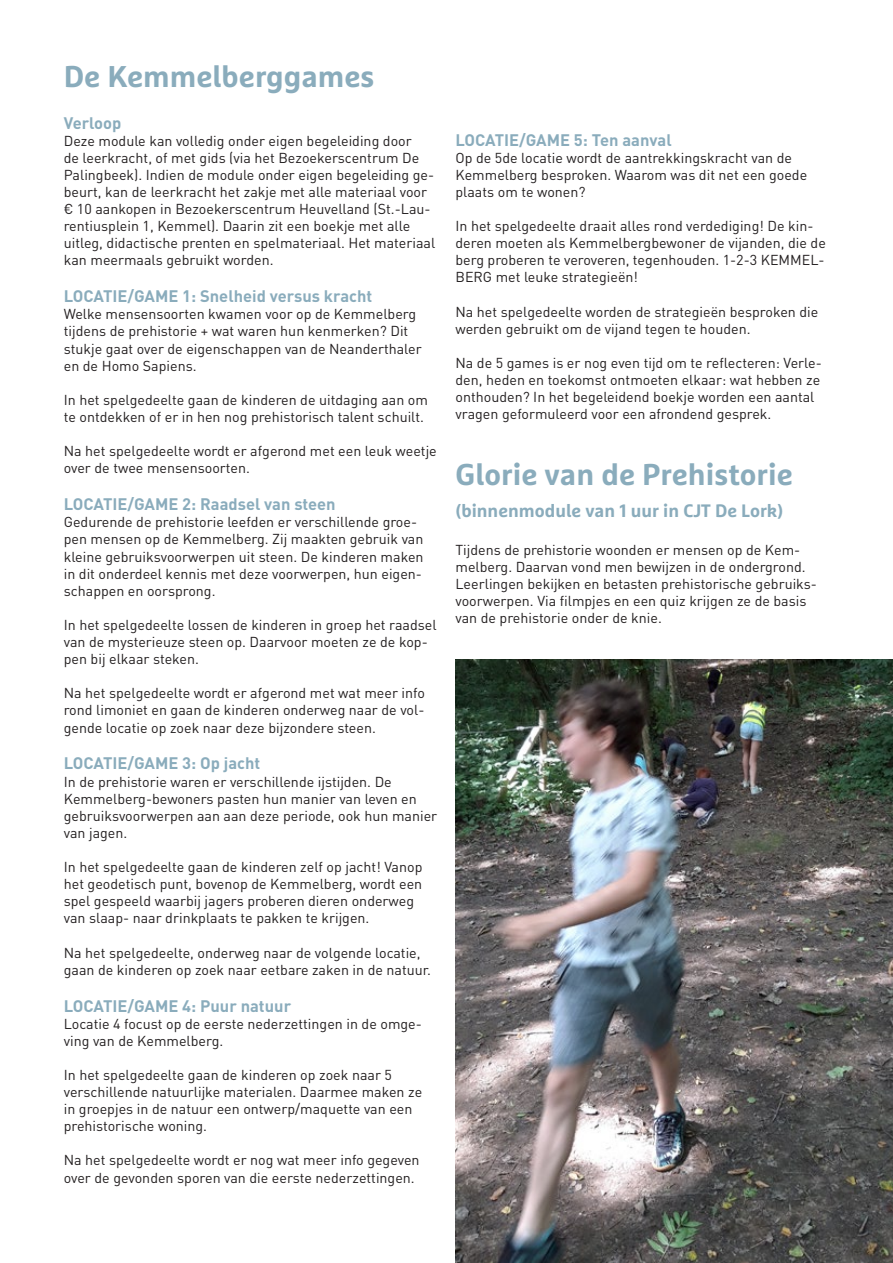
<style>
.page{position:relative;width:893px;height:1263px;background:#fff}
.page>*{position:absolute;margin:0;border:0;box-sizing:border-box;transform-origin:0 0}
.A_T2{font:700 30px "Marselis Pro";color:#8aacbc}
.A_T2-2{font:700 18px "Marselis Pro";color:#8aacbc}
.A_titel{font:700 16.5px "DINOT";color:#8aacbc}
.t1{font:14.25px/17.1px "DINOT";color:#231f20}
</style>
<div class="page">
<img style="left:455px;top:659px;width:438px;height:604px">
<p class="A_T2" style="left:64px;top:58px;width:312px">De Kemmelberggames</p>
<p class="A_titel" style="left:64px;top:111px;width:59px">Verloop</p>
<p class="t1" style="left:64px;top:131px;width:373px">Deze module kan volledig onder eigen begeleiding door<br>de leerkracht, of met gids (via het Bezoekerscentrum De Palingbeek). Indien de module onder eigen begeleiding ge&shy;beurt, kan de leerkracht het zakje met alle materiaal voor € 10 aankopen in Bezoekerscentrum Heuvelland (St.-Lau&shy;rentiusplein 1, Kemmel). Daarin zit een boekje met alle uitleg, didactische prenten en spelmateriaal. Het materiaal kan meermaals gebruikt worden.</p>
<p class="A_titel" style="left:64px;top:285px;width:310px">LOCATIE/GAME 1: Snelheid versus kracht</p>
<p class="t1" style="left:64px;top:305px;width:359px">Welke mensensoorten kwamen voor op de Kemmelberg tijdens de prehistorie + wat waren hun kenmerken? Dit stukje gaat over de eigenschappen van de Neanderthaler en de Homo Sapiens.</p>
<p class="t1" style="left:64px;top:391px;width:366px">In het spelgedeelte gaan de kinderen de uitdaging aan om te ontdekken of er in hen nog prehistorisch talent schuilt.</p>
<p class="t1" style="left:64px;top:442px;width:375px">Na het spelgedeelte wordt er afgerond met een leuk weetje over de twee mensensoorten.</p>
<p class="A_titel" style="left:64px;top:493px;width:273px">LOCATIE/GAME 2: Raadsel van steen</p>
<p class="t1" style="left:64px;top:513px;width:361px">Gedurende de prehistorie leefden er verschillende groe&shy;pen mensen op de Kemmelberg. Zij maakten gebruik van kleine gebruiksvoorwerpen uit steen. De kinderen maken in dit onderdeel kennis met deze voorwerpen, hun eigen&shy;schappen en oorsprong.</p>
<p class="t1" style="left:64px;top:616px;width:374px">In het spelgedeelte lossen de kinderen in groep het raadsel van de mysterieuze steen op. Daarvoor moeten ze de kop&shy;pen bij elkaar steken.</p>
<p class="t1" style="left:64px;top:684px;width:363px;text-align:justify">Na het spelgedeelte wordt er afgerond met wat meer info rond limoniet en gaan de kinderen onderweg naar de vol&shy;gende locatie op zoek naar deze bijzondere steen.</p>
<p class="A_titel" style="left:64px;top:752px;width:198px">LOCATIE/GAME 3: Op jacht</p>
<p class="t1" style="left:64px;top:772px;width:375px">In de prehistorie waren er verschillende ijstijden. De Kemmelberg-bewoners pasten hun manier van leven en gebruiksvoorwerpen aan aan deze periode, ook hun manier van jagen.</p>
<p class="t1" style="left:64px;top:858px;width:360px">In het spelgedeelte gaan de kinderen zelf op jacht! Vanop het geodetisch punt, bovenop de Kemmelberg, wordt een spel gespeeld waarbij jagers proberen dieren onderweg van slaap- naar drinkplaats te pakken te krijgen.</p>
<p class="t1" style="left:64px;top:943px;width:369px">Na het spelgedeelte, onderweg naar de volgende locatie, gaan de kinderen op zoek naar eetbare zaken in de natuur.</p>
<p class="A_titel" style="left:64px;top:994px;width:229px">LOCATIE/GAME 4: Puur natuur</p>
<p class="t1" style="left:64px;top:1014px;width:360px">Locatie 4 focust op de eerste nederzettingen in de omge&shy;ving van de Kemmelberg.</p>
<p class="t1" style="left:64px;top:1066px;width:360px">In het spelgedeelte gaan de kinderen op zoek naar 5 verschillende natuurlijke materialen. Daarmee maken ze in groepjes in de natuur een ontwerp/maquette van een prehistorische woning.</p>
<p class="t1" style="left:64px;top:1151px;width:357px">Na het spelgedeelte wordt er nog wat meer info gegeven over de gevonden sporen van die eerste nederzettingen.</p>
<p class="A_titel" style="left:455px;top:128px;width:218px">LOCATIE/GAME 5: Ten aanval</p>
<p class="t1" style="left:455px;top:148px;width:353px">Op de 5de locatie wordt de aantrekkingskracht van de<br>Kemmelberg besproken. Waarom was dit net een goede plaats om te wonen?</p>
<p class="t1" style="left:455px;top:217px;width:372px">In het spelgedeelte draait alles rond verdediging! De kin&shy;deren moeten als Kemmelbergbewoner de vijanden, die de berg proberen te veroveren, tegenhouden. 1-2-3 KEMMEL-BERG met leuke strategieën!</p>
<p class="t1" style="left:455px;top:302px;width:364px">Na het spelgedeelte worden de strategieën besproken die werden gebruikt om de vijand tegen te houden.</p>
<p class="t1" style="left:455px;top:354px;width:368px">Na de 5 games is er nog even tijd om te reflecteren: Verle&shy;den, heden en toekomst ontmoeten elkaar: wat hebben ze onthouden? In het begeleidend boekje worden een aantal vragen geformuleerd voor een afrondend gesprek.</p>
<p class="A_T2" style="left:455px;top:456px;width:339px">Glorie van de Prehistorie</p>
<p class="A_T2-2" style="left:455px;top:499px;width:329px">(binnenmodule van 1 uur in CJT De Lork)</p>
<p class="t1" style="left:455px;top:541px;width:363px">Tijdens de prehistorie woonden er mensen op de Kem&shy;melberg. Daarvan vond men bewijzen in de ondergrond.<br>Leerlingen bekijken en betasten prehistorische gebruiks&shy;voorwerpen. Via filmpjes en een quiz krijgen ze de basis van de prehistorie onder de knie.</p>
</div>
